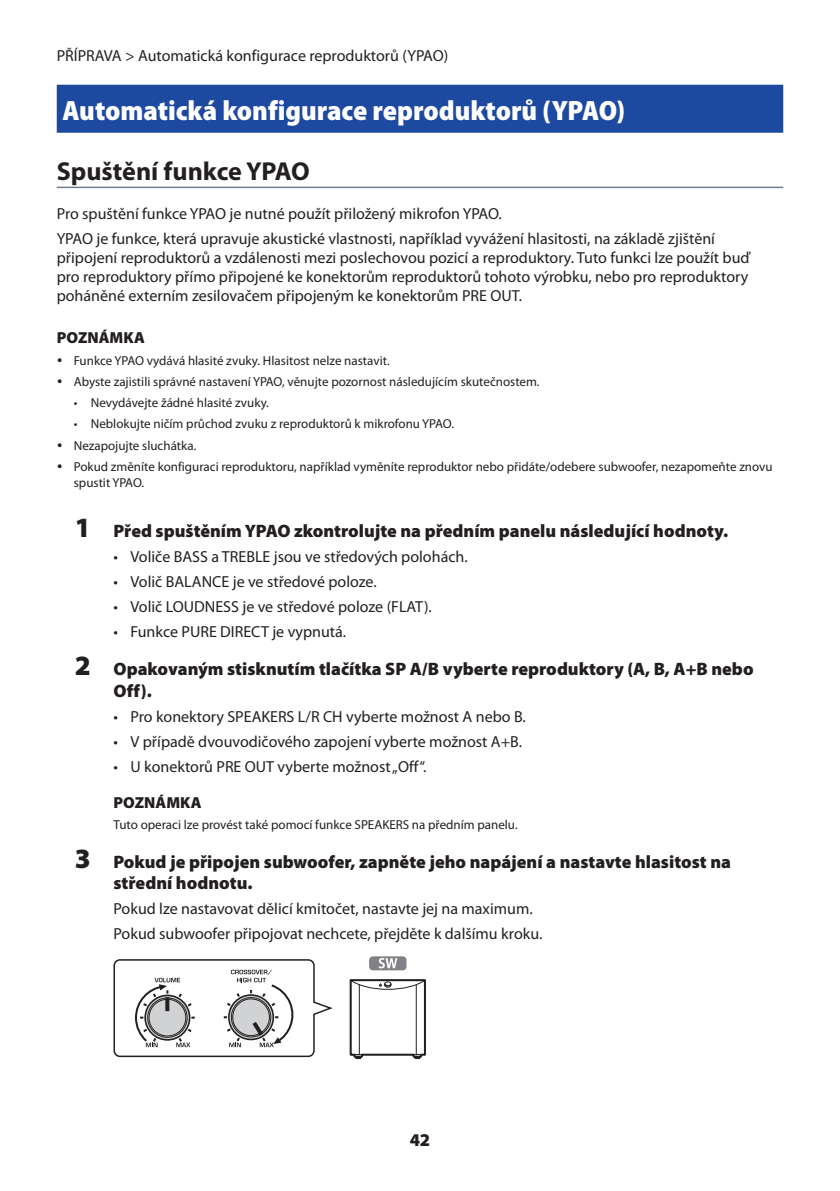
<style>
.page{position:relative;width:840px;height:1191px;background:#fff}
.page>*{position:absolute;margin:0;border:0;box-sizing:border-box;transform-origin:0 0}
.Nadpis_02_blue{font:900 semi-condensed 28px "Myriad Pro";color:#fff}
.Nadpis_03{font:700 26px "Myriad Pro";color:#231f20}
.t1{font:900 18px/21.6px "Myriad Pro";color:#231f20}
.txt__8pt{font:16px/19.2px "Myriad Pro";color:#231f20}
.txt__8pt___10mm{font:16px "Myriad Pro";color:#231f20}
.MT__8pt____Blk_pr3{font:900 16px "Myriad Pro";color:#231f20}
.MT__8pt____Blk____10{font:900 16px "Myriad Pro";color:#231f20}
.txt__6_5pt___10mm{font:13px/15.6px "Myriad Pro";color:#231f20}
.s1{font-size:28px}
</style>
<div class="page">
<div style="left:57px;top:85px;width:725px;height:48px;background:#1d4aa0"></div>
<hr style="left:57px;top:187px;width:725px;height:1px;background:#717b8f">
<svg style="left:113px;top:959px;width:220px;height:98px"></svg>
<svg style="left:349px;top:979px;width:76px;height:80px"></svg>
<svg style="left:369px;top:956px;width:37px;height:14px"></svg>
<p class="txt__8pt" style="left:57px;top:46px;width:393px">PŘÍPRAVA &gt; Automatická konfigurace reproduktorů (YPAO)</p>
<p class="Nadpis_02_blue" style="left:62px;top:95px;width:564px">Automatická konfigurace reproduktorů (YPAO)</p>
<p class="Nadpis_03" style="left:57px;top:156px;width:254px">Spuštění funkce YPAO</p>
<p class="txt__8pt" style="left:57px;top:204px;width:446px">Pro spuštění funkce YPAO je nutné použít přiložený mikrofon YPAO.</p>
<p class="txt__8pt" style="left:57px;top:229px;width:694px">YPAO je funkce, která upravuje akustické vlastnosti, například vyvážení hlasitosti, na základě zjištění připojení reproduktorů a vzdálenosti mezi poslechovou pozicí a reproduktory. Tuto funkci lze použít buď pro reproduktory přímo připojené ke konektorům reproduktorů tohoto výrobku, nebo pro reproduktory poháněné externím zesilovačem připojeným ke konektorům PRE OUT.</p>
<p class="MT__8pt____Blk_pr3" style="left:57px;top:329px;width:89px">POZNÁMKA</p>
<p class="txt__6_5pt___10mm" style="left:74px;top:352px;width:317px">Funkce YPAO vydává hlasité zvuky. Hlasitost nelze nastavit.</p>
<p class="txt__6_5pt___10mm" style="left:74px;top:374px;width:467px">Abyste zajistili správné nastavení YPAO, věnujte pozornost následujícím skutečnostem.</p>
<p class="txt__6_5pt___10mm" style="left:74px;top:395px;width:197px">• Nevydávejte žádné hlasité zvuky.</p>
<p class="txt__6_5pt___10mm" style="left:74px;top:416px;width:381px">• Neblokujte ničím průchod zvuku z reproduktorů k mikrofonu YPAO.</p>
<p class="txt__6_5pt___10mm" style="left:74px;top:438px;width:124px">Nezapojujte sluchátka.</p>
<p class="txt__6_5pt___10mm" style="left:74px;top:459px;width:700px">Pokud změníte konfiguraci reproduktoru, například vyměníte reproduktor nebo přidáte/odebere subwoofer, nezapomeňte znovu spustit YPAO.</p>
<p class="t1" style="left:75px;top:520px;width:654px"><span class="s1">1</span> Před spuštěním YPAO zkontrolujte na předním panelu následující hodnoty.</p>
<p class="txt__8pt" style="left:113px;top:547px;width:355px">• Voliče BASS a TREBLE jsou ve středových polohách.</p>
<p class="txt__8pt" style="left:113px;top:572px;width:264px">• Volič BALANCE je ve středové poloze.</p>
<p class="txt__8pt" style="left:113px;top:597px;width:320px">• Volič LOUDNESS je ve středové poloze (FLAT).</p>
<p class="txt__8pt" style="left:113px;top:622px;width:234px">• Funkce PURE DIRECT je vypnutá.</p>
<p class="t1" style="left:113px;top:658px;width:641px;text-indent:-39px"><span class="s1">2</span> Opakovaným stisknutím tlačítka SP A/B vyberte reproduktory (A, B, A+B nebo<br>Off).</p>
<p class="txt__8pt" style="left:113px;top:707px;width:413px">• Pro konektory SPEAKERS L/R CH vyberte možnost A nebo B.</p>
<p class="txt__8pt" style="left:113px;top:732px;width:410px">• V případě dvouvodičového zapojení vyberte možnost A+B.</p>
<p class="txt__8pt" style="left:113px;top:757px;width:314px">• U konektorů PRE OUT vyberte možnost „Off“.</p>
<p class="MT__8pt____Blk____10" style="left:113px;top:793px;width:89px">POZNÁMKA</p>
<p class="txt__6_5pt___10mm" style="left:113px;top:817px;width:405px">Tuto operaci lze provést také pomocí funkce SPEAKERS na předním panelu.</p>
<p class="t1" style="left:113px;top:851px;width:618px;text-indent:-39px"><span class="s1">3</span> Pokud je připojen subwoofer, zapněte jeho napájení a nastavte hlasitost na střední hodnotu.</p>
<p class="txt__8pt___10mm" style="left:113px;top:900px;width:420px">Pokud lze nastavovat dělicí kmitočet, nastavte jej na maximum.</p>
<p class="txt__8pt___10mm" style="left:113px;top:925px;width:430px">Pokud subwoofer připojovat nechcete, přejděte k dalšímu kroku.</p>
<p class="t1" style="left:409px;top:1129px;width:22px">42</p>
</div>
